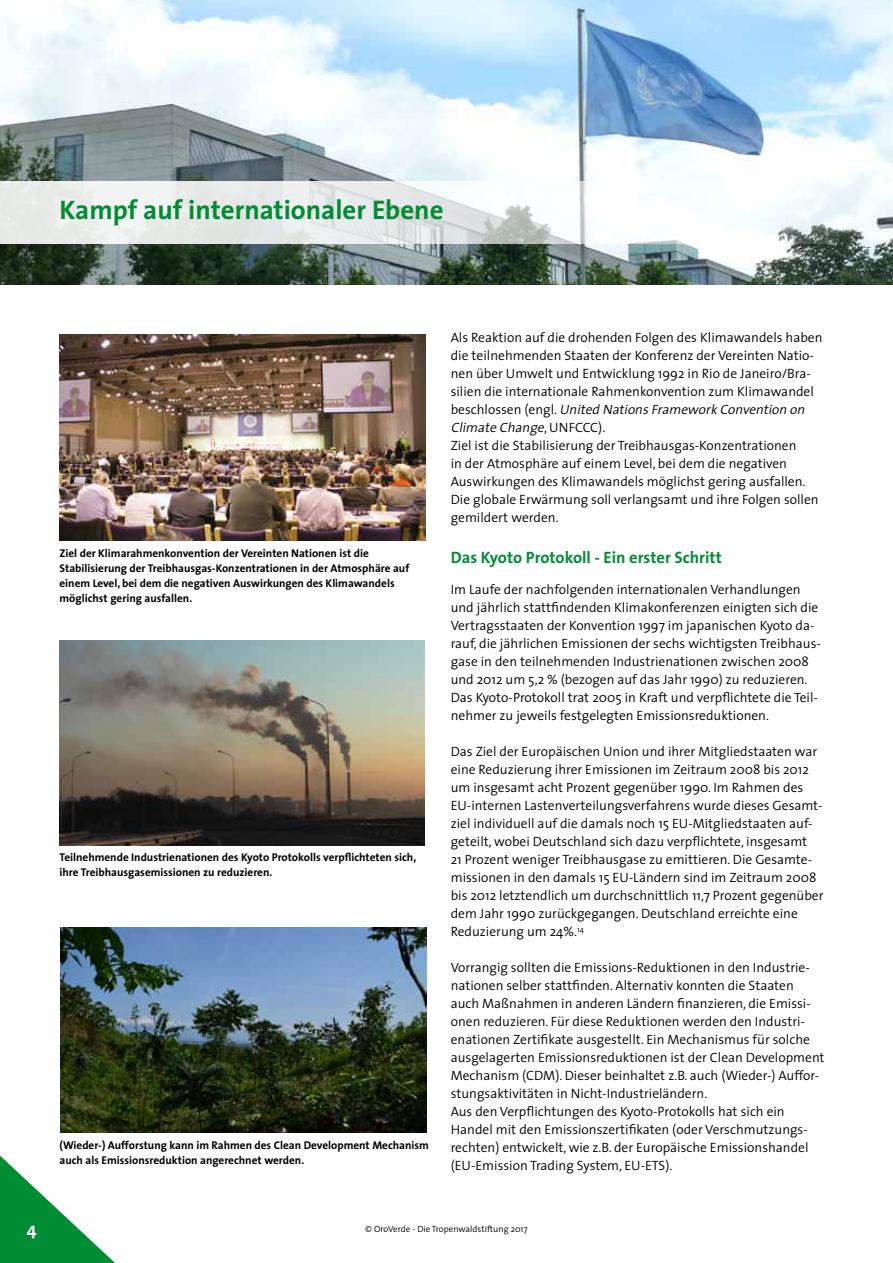
<style>
.page{position:relative;width:893px;height:1263px;background:#fff}
.page>*{position:absolute;margin:0;border:0;box-sizing:border-box;transform-origin:0 0}
.t1{font:700 27px "The Sans";color:#008c32}
.t2{font:700 18px "The Sans";color:#fff}
.t3{font:700 16.5px "The Sans";color:#008c32}
.t4{font:300 13.5px/18px "The Sans";color:#000}
.t5{font:700 11.25px/15px "The Sans";color:#000}
.t6{font:300 9px "The Sans";color:#000}
.s1{font-style:italic}
</style>
<div class="page">
<img style="left:0;top:0;width:893px;height:285px">
<svg style="left:0;top:181px;width:893px;height:62px"></svg>
<img style="left:60px;top:334px;width:365px;height:206px">
<img style="left:60px;top:640px;width:364px;height:206px">
<img style="left:60px;top:927px;width:366px;height:206px">
<svg style="left:0;top:1155px;width:115px;height:108px"></svg>
<h1 class="t1" style="left:60px;top:193px;width:386px">Kampf auf internationaler Ebene</h1>
<p class="t5" style="left:60px;top:545px;width:351px">Ziel der Klimarahmenkonvention der Vereinten Nationen ist die Stabilisierung der Treibhausgas-Konzentrationen in der Atmosphäre auf einem Level, bei dem die negativen Auswirkungen des Klimawandels möglichst gering ausfallen.</p>
<p class="t5" style="left:60px;top:850px;width:358px">Teilnehmende Industrienationen des Kyoto Protokolls verpflichteten sich, ihre Treibhausgasemissionen zu reduzieren.</p>
<p class="t5" style="left:60px;top:1138px;width:371px">(Wieder-) Aufforstung kann im Rahmen des Clean Development Mechanism auch als Emissionsreduktion angerechnet werden.</p>
<p class="t4" style="left:451px;top:329px;width:373px">Als Reaktion auf die drohenden Folgen des Klimawandels haben die teilnehmenden Staaten der Konferenz der Vereinten Natio&shy;nen über Umwelt und Entwicklung 1992 in Rio de Janeiro/Bra&shy;silien die internationale Rahmenkonvention zum Klimawandel b e s c h l o s s e n (e n g l . <span class="s1">United Nations Framework Convention on Climate Change</span>, U N F CCC) .<br>Ziel ist die Stabilisierung der Treibhausgas-Konzentrationen<br>in der Atmosphäre auf einem Level, bei dem die negativen Auswirkungen des Klimawandels möglichst gering ausfallen.<br>Die globale Erwärmung soll verlangsamt und ihre Folgen sollen gemildert werden.</p>
<p class="t3" style="left:451px;top:546px;width:273px">Das Kyoto Protokoll - Ein erster Schritt</p>
<p class="t4" style="left:451px;top:581px;width:372px">Im Laufe der nachfolgenden internationalen Verhandlungen und jährlich stattfindenden Klimakonferenzen einigten sich die Vertragsstaaten der Konvention 1997 im japanischen Kyoto da&shy;rauf, die jährlichen Emissionen der sechs wichtigsten Treibhaus&shy;gase in den teilnehmenden Industrienationen zwischen 2008 und 2012 um 5,2 % (bezogen auf das Jahr 1990) zu reduzieren.<br>Das Kyoto-Protokoll trat 2005 in Kraft und verpflichtete die Teil&shy;nehmer zu jeweils festgelegten Emissionsreduktionen.</p>
<p class="t4" style="left:451px;top:743px;width:374px">Das Ziel der Europäischen Union und ihrer Mitgliedstaaten war eine Reduzierung ihrer Emissionen im Zeitraum 2008 bis 2012 um insgesamt acht Prozent gegenüber 1990. Im Rahmen des EU-internen Lastenverteilungsverfahrens wurde dieses Gesamt&shy;ziel individuell auf die damals noch 15 EU-Mitgliedstaaten auf&shy;geteilt, wobei Deutschland sich dazu verpflichtete, insgesamt<br>21 Prozent weniger Treibhausgase zu emittieren. Die Gesamte&shy;missionen in den damals 15 EU-Ländern sind im Zeitraum 2008 bis 2012 letztendlich um durchschnittlich 11,7 Prozent gegenüber dem Jahr 1990 zurückgegangen. Deutschland erreichte eine Reduzierung um 24%.<sup>14</sup></p>
<p class="t4" style="left:451px;top:959px;width:375px">Vorrangig sollten die Emissions-Reduktionen in den Industrie&shy;nationen selber stattfinden. Alternativ konnten die Staaten auch Maßnahmen in anderen Ländern finanzieren, die Emissi&shy;onen reduzieren. Für diese Reduktionen werden den Industri&shy;enationen Zertifikate ausgestellt. Ein Mechanismus für solche ausgelagerten Emissionsreduktionen ist der Clean Development Mechanism (CDM). Dieser beinhaltet z.B. auch (Wieder-) Auffor&shy;stungsaktivitäten in Nicht-Industrieländern.<br>Aus den Verpflichtungen des Kyoto-Protokolls hat sich ein Handel mit den Emissionszertifikaten (oder Verschmutzungs&shy;rechten) entwickelt, wie z.B. der Europäische Emissionshandel (EU-Emission Trading System, EU-ETS).</p>
<h2 class="t2" style="left:27px;top:1217px;width:11px">4</h2>
<p class="t6" style="left:365px;top:1223px;width:164px">© OroVerde - Die Tropenwaldstiftung 2017</p>
</div>
